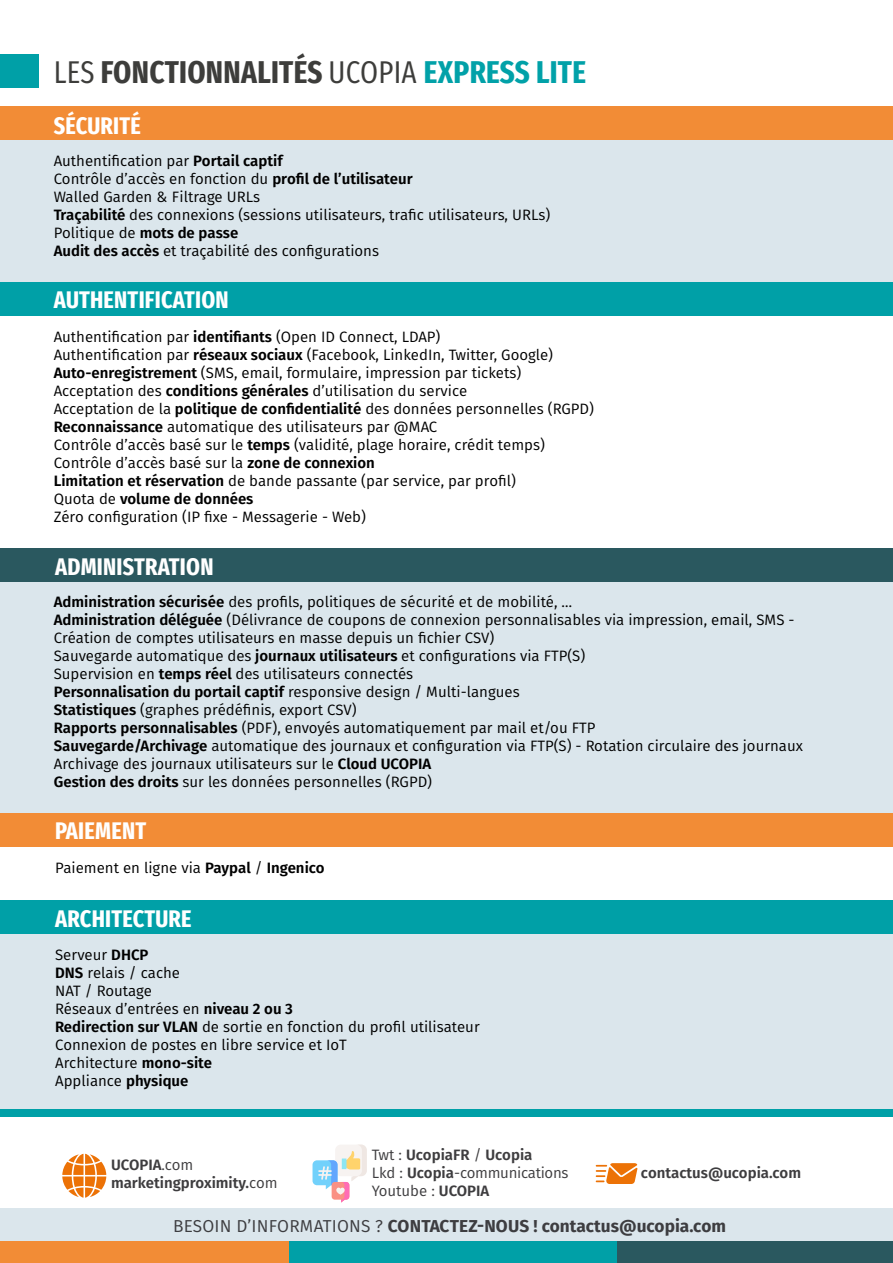
<style>
.page{position:relative;width:893px;height:1263px;background:#fff}
.page>*{position:absolute;margin:0;border:0;box-sizing:border-box;transform-origin:0 0}
.t1{font:700 31.5px "Fira Sans Compressed";letter-spacing:.01em;color:#3d3d3b}
.t2{font:700 24px "Fira Sans Compressed";letter-spacing:.01em;color:#fff}
.t3{font:700 17.25px "Fira Sans";color:#3d3d40}
.t4{font:15px/18px "Fira Sans";color:#000}
.t5{font:15px/18px "Fira Sans";letter-spacing:-.02em;color:#3e3d3f}
.t6{font:600 15px/18px "Fira Sans";color:#3e3d3f}
.s1{font-weight:400}
.s2{color:#01a1a8}
.s3{font-weight:600}
</style>
<div class="page">
<div style="left:0;top:927px;width:893px;height:186px;background:#dbe6ec"></div>
<div style="left:0;top:560px;width:893px;height:260px;background:#dbe6ec"></div>
<div style="left:0;top:138px;width:893px;height:149px;background:#dbe6ec"></div>
<div style="left:0;top:1209px;width:893px;height:54px;background:#dbe6ec"></div>
<div style="left:617px;top:1242px;width:276px;height:21px;background:#2a585f"></div>
<div style="left:289px;top:1242px;width:328px;height:21px;background:#00a0a7"></div>
<div style="left:0;top:1242px;width:289px;height:21px;background:#f28c36"></div>
<div style="left:0;top:54px;width:38px;height:34px;background:#00a0a7"></div>
<div style="left:0;top:1109px;width:893px;height:8px;background:#00a0a7"></div>
<svg style="left:62px;top:1154px;width:44px;height:44px"></svg>
<svg style="left:313px;top:1144px;width:54px;height:58px"></svg>
<div style="left:0;top:106px;width:893px;height:34px;background:#f28c36"></div>
<div style="left:0;top:282px;width:893px;height:34px;background:#00a0a7"></div>
<div style="left:0;top:548px;width:893px;height:33px;background:#2a585f"></div>
<div style="left:0;top:813px;width:893px;height:34px;background:#f28c36"></div>
<div style="left:0;top:900px;width:893px;height:34px;background:#00a0a7"></div>
<svg style="left:596px;top:1163px;width:41px;height:21px"></svg>
<h1 class="t1" style="left:54px;top:46px;width:534px"><span class="s1">LES</span> FONCTIONNALITÉS <span class="s1">UCOPIA</span> <span class="s2">EXPRESS LITE</span></h1>
<h2 class="t2" style="left:54px;top:106px;width:88px">SÉCURITÉ</h2>
<p class="t4" style="left:54px;top:151px;width:498px">Authentification par <span class="s3">Portail captif<br></span>Contrôle d’accès en fonction du <span class="s3">profil de l’utilisateur<br></span>Walled Garden &amp; Filtrage URLs<br><span class="s3">Traçabilité</span> des connexions (sessions utilisateurs, trafic utilisateurs, URLs)<br>Politique de <span class="s3">mots de passe<br>Audit des accès</span> et traçabilité des configurations</p>
<h2 class="t2" style="left:54px;top:280px;width:176px">AUTHENTIFICATION</h2>
<p class="t4" style="left:54px;top:327px;width:542px">Authentification par <span class="s3">identifiants</span> (Open ID Connect, LDAP)<br>Authentification par <span class="s3">réseaux sociaux</span> (Facebook, LinkedIn, Twitter, Google)<br><span class="s3">Auto-enregistrement</span> (SMS, email, formulaire, impression par tickets)<br>Acceptation des <span class="s3">conditions générales</span> d’utilisation du service<br>Acceptation de la <span class="s3">politique de confidentialité</span> des données personnelles (RGPD)<br><span class="s3">Reconnaissance</span> automatique des utilisateurs par @MAC<br>Contrôle d’accès basé sur le <span class="s3">temps</span> (validité, plage horaire, crédit temps)<br>Contrôle d’accès basé sur la <span class="s3">zone de connexion<br>Limitation et réservation</span> de bande passante (par service, par profil)<br>Quota de <span class="s3">volume de données<br></span>Zéro configuration (IP fixe - Messagerie - Web)</p>
<h2 class="t2" style="left:55px;top:547px;width:160px">ADMINISTRATION</h2>
<p class="t4" style="left:54px;top:593px;width:751px"><span class="s3">Administration sécurisée</span> des profils, politiques de sécurité et de mobilité, …<br><span class="s3">Administration déléguée</span> (Délivrance de coupons de connexion personnalisables via impression, email, SMS - Création de comptes utilisateurs en masse depuis un fichier CSV)<br>Sauvegarde automatique des <span class="s3">journaux utilisateurs</span> et configurations via FTP(S)<br>Supervision en <span class="s3">temps réel</span> des utilisateurs connectés<br><span class="s3">Personnalisation du portail captif</span> responsive design / Multi-langues<br><span class="s3">Statistiques</span> (graphes prédéfinis, export CSV)<br><span class="s3">Rapports personnalisables</span> (PDF), envoyés automatiquement par mail et/ou FTP<br><span class="s3">Sauvegarde/Archivage</span> automatique des journaux et configuration via FTP(S) - Rotation circulaire des journaux Archivage des journaux utilisateurs sur le <span class="s3">Cloud UCOPIA<br>Gestion des droits</span> sur les données personnelles (RGPD)</p>
<h2 class="t2" style="left:55px;top:811px;width:93px">PAIEMENT</h2>
<p class="t4" style="left:55px;top:859px;width:271px">Paiement en ligne via <span class="s3">Paypal</span> / <span class="s3">Ingenico</span></p>
<h2 class="t2" style="left:55px;top:899px;width:138px">ARCHITECTURE</h2>
<p class="t4" style="left:55px;top:945px;width:426px">Serveur <span class="s3">DHCP<br>DNS</span> relais / cache<br>NAT / Routage<br>Réseaux d’entrées en <span class="s3">niveau 2 ou 3<br>Redirection sur VLAN</span> de sortie en fonction du profil utilisateur<br>Connexion de postes en libre service et IoT<br>Architecture <span class="s3">mono-site<br></span>Appliance <span class="s3">physique</span></p>
<p class="t6" style="left:111px;top:1156px;width:168px">UCOPIA<span class="s1">.com </span>marketingproximity.<span class="s1">com</span></p>
<p class="t5" style="left:372px;top:1145px;width:198px">Twt : <span class="s3">UcopiaFR</span> / <span class="s3">Ucopia<br></span>Lkd : <span class="s3">Ucopia</span>-communications<br>Youtube : <span class="s3">UCOPIA</span></p>
<p class="t6" style="left:641px;top:1163px;width:162px">contactus@ucopia.com</p>
<p class="t3" style="left:173px;top:1213px;width:554px"><span class="s1">BESOIN D’INFORMATIONS ?</span> CONTACTEZ-NOUS ! contactus@ucopia.com</p>
</div>
